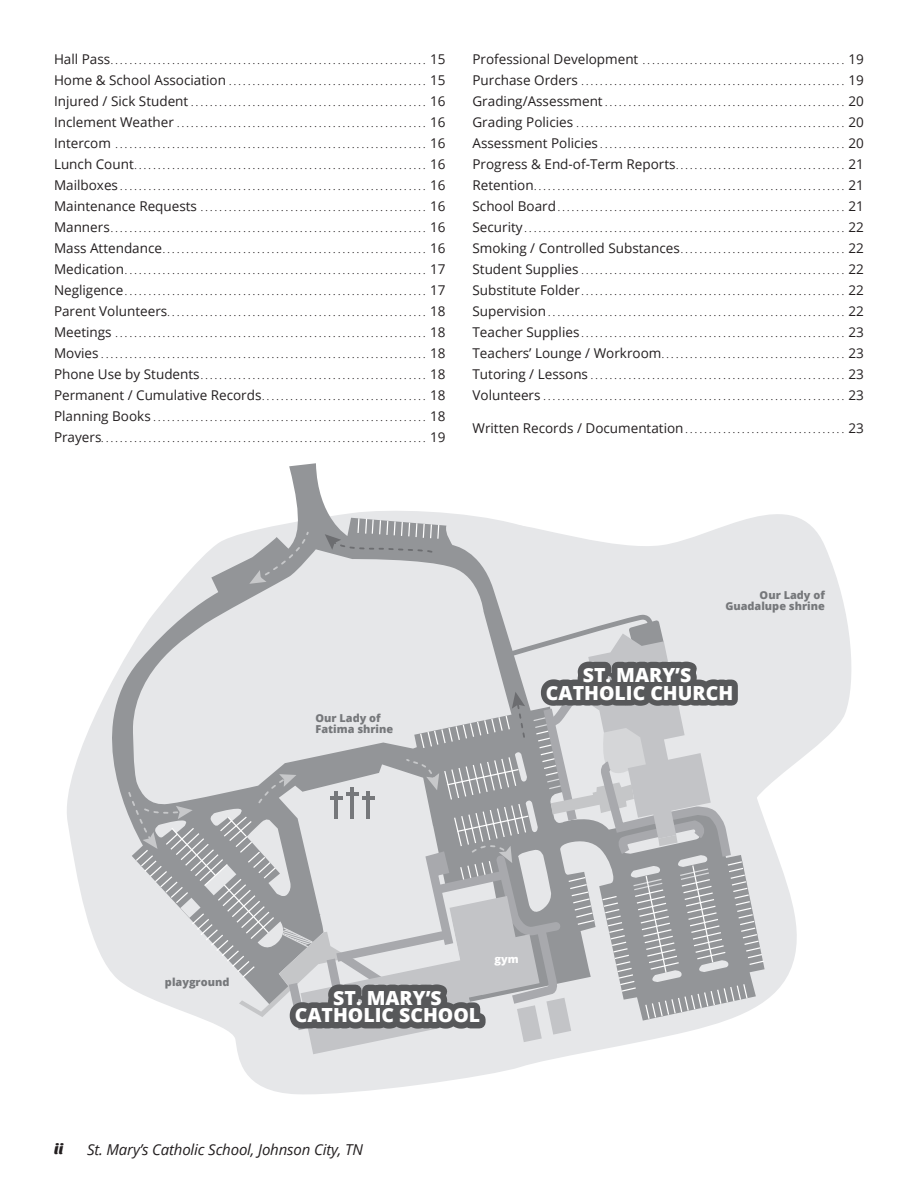
<style>
.page{position:relative;width:918px;height:1188px;background:#fff}
.page>*{position:absolute;margin:0;border:0;box-sizing:border-box;transform-origin:0 0}
.t1{font:800 19.5px/17.7px "Open Sans";color:#fff;text-align:center}
.t2{font:italic 15px "Open Sans";letter-spacing:-.01em;color:#231f20}
.t3{font:15px "Sansita One";color:#231f20}
.t4{font:800 10.95px/10.9px "Open Sans";color:#76787b}
.t5{font:800 10.95px "Open Sans";color:#fff}
.t6{font:9px "Open Sans";color:#231f20}
.s1{font-size:13.5px}
</style>
<div class="page">
<svg style="left:67px;top:750px;width:730px;height:345px"></svg>
<svg style="left:765px;top:514px;width:87px;height:323px;fill:#e6e7e9"></svg>
<svg style="left:81px;top:463px;width:684px;height:558px"></svg>
<svg style="left:249px;top:530px;width:61px;height:54px;background:#b2b4b7"></svg>
<svg style="left:325px;top:517px;width:115px;height:37px;background:#a2a4a7"></svg>
<svg style="left:127px;top:612px;width:638px;height:447px;background:#c3c4c7"></svg>
<p class="t6" style="left:54px;top:55px;width:393px"><span class="s1">Hall Pass</span> . . . . . . . . . . . . . . . . . . . . . . . . . . . . . . . . . . . . . . . . . . . . . . . . . . . . . . . . . . . . . . . . . . . <span class="s1">15</span></p>
<p class="t6" style="left:54px;top:76px;width:393px"><span class="s1">Home &amp; School Association</span> . . . . . . . . . . . . . . . . . . . . . . . . . . . . . . . . . . . . . . . . . . <span class="s1">15</span></p>
<p class="t6" style="left:54px;top:97px;width:393px"><span class="s1">Injured / Sick Student</span> . . . . . . . . . . . . . . . . . . . . . . . . . . . . . . . . . . . . . . . . . . . . . . . . . . <span class="s1">16</span></p>
<p class="t6" style="left:54px;top:118px;width:393px"><span class="s1">Inclement Weather</span> . . . . . . . . . . . . . . . . . . . . . . . . . . . . . . . . . . . . . . . . . . . . . . . . . . . . . <span class="s1">16</span></p>
<p class="t6" style="left:54px;top:139px;width:393px"><span class="s1">Intercom</span> . . . . . . . . . . . . . . . . . . . . . . . . . . . . . . . . . . . . . . . . . . . . . . . . . . . . . . . . . . . . . . . . . . <span class="s1">16</span></p>
<p class="t6" style="left:54px;top:160px;width:393px"><span class="s1">Lunch Count</span> . . . . . . . . . . . . . . . . . . . . . . . . . . . . . . . . . . . . . . . . . . . . . . . . . . . . . . . . . . . . . . <span class="s1">16</span></p>
<p class="t6" style="left:54px;top:181px;width:393px"><span class="s1">Mailboxes</span> . . . . . . . . . . . . . . . . . . . . . . . . . . . . . . . . . . . . . . . . . . . . . . . . . . . . . . . . . . . . . . . . . <span class="s1">16</span></p>
<p class="t6" style="left:54px;top:202px;width:393px"><span class="s1">Maintenance Requests</span> . . . . . . . . . . . . . . . . . . . . . . . . . . . . . . . . . . . . . . . . . . . . . . . . <span class="s1">16</span></p>
<p class="t6" style="left:54px;top:223px;width:393px"><span class="s1">Manners</span> . . . . . . . . . . . . . . . . . . . . . . . . . . . . . . . . . . . . . . . . . . . . . . . . . . . . . . . . . . . . . . . . . . . <span class="s1">16</span></p>
<p class="t6" style="left:54px;top:244px;width:393px"><span class="s1">Mass Attendance</span> . . . . . . . . . . . . . . . . . . . . . . . . . . . . . . . . . . . . . . . . . . . . . . . . . . . . . . . . <span class="s1">16</span></p>
<p class="t6" style="left:54px;top:265px;width:393px"><span class="s1">Medication</span> . . . . . . . . . . . . . . . . . . . . . . . . . . . . . . . . . . . . . . . . . . . . . . . . . . . . . . . . . . . . . . . . <span class="s1">17</span></p>
<p class="t6" style="left:54px;top:286px;width:393px"><span class="s1">Negligence</span> . . . . . . . . . . . . . . . . . . . . . . . . . . . . . . . . . . . . . . . . . . . . . . . . . . . . . . . . . . . . . . . . <span class="s1">17</span></p>
<p class="t6" style="left:54px;top:307px;width:393px"><span class="s1">Parent Volunteers</span> . . . . . . . . . . . . . . . . . . . . . . . . . . . . . . . . . . . . . . . . . . . . . . . . . . . . . . . <span class="s1">18</span></p>
<p class="t6" style="left:54px;top:328px;width:393px"><span class="s1">Meetings</span> . . . . . . . . . . . . . . . . . . . . . . . . . . . . . . . . . . . . . . . . . . . . . . . . . . . . . . . . . . . . . . . . . . <span class="s1">18</span></p>
<p class="t6" style="left:54px;top:349px;width:393px"><span class="s1">Movies</span> . . . . . . . . . . . . . . . . . . . . . . . . . . . . . . . . . . . . . . . . . . . . . . . . . . . . . . . . . . . . . . . . . . . . . <span class="s1">18</span></p>
<p class="t6" style="left:54px;top:370px;width:393px"><span class="s1">Phone Use by Students</span> . . . . . . . . . . . . . . . . . . . . . . . . . . . . . . . . . . . . . . . . . . . . . . . . <span class="s1">18</span></p>
<p class="t6" style="left:54px;top:391px;width:393px"><span class="s1">Permanent / Cumulative Records</span> . . . . . . . . . . . . . . . . . . . . . . . . . . . . . . . . . . . <span class="s1">18</span></p>
<p class="t6" style="left:54px;top:412px;width:393px"><span class="s1">Planning Books</span> . . . . . . . . . . . . . . . . . . . . . . . . . . . . . . . . . . . . . . . . . . . . . . . . . . . . . . . . . . <span class="s1">18</span></p>
<p class="t6" style="left:54px;top:433px;width:393px"><span class="s1">Prayers</span>..................................................................... <span class="s1">19</span></p>
<p class="t6" style="left:472px;top:55px;width:393px"><span class="s1">Professional Development</span> . . . . . . . . . . . . . . . . . . . . . . . . . . . . . . . . . . . . . . . . . . . <span class="s1">19</span></p>
<p class="t6" style="left:472px;top:76px;width:393px"><span class="s1">Purchase Orders</span> . . . . . . . . . . . . . . . . . . . . . . . . . . . . . . . . . . . . . . . . . . . . . . . . . . . . . . . . <span class="s1">19</span></p>
<p class="t6" style="left:472px;top:97px;width:393px"><span class="s1">Grading/Assessment</span> . . . . . . . . . . . . . . . . . . . . . . . . . . . . . . . . . . . . . . . . . . . . . . . . . . . <span class="s1">20</span></p>
<p class="t6" style="left:472px;top:118px;width:393px"><span class="s1">Grading Policies</span> . . . . . . . . . . . . . . . . . . . . . . . . . . . . . . . . . . . . . . . . . . . . . . . . . . . . . . . . . <span class="s1">20</span></p>
<p class="t6" style="left:472px;top:139px;width:393px"><span class="s1">Assessment Policies</span> . . . . . . . . . . . . . . . . . . . . . . . . . . . . . . . . . . . . . . . . . . . . . . . . . . . . <span class="s1">20</span></p>
<p class="t6" style="left:472px;top:160px;width:393px"><span class="s1">Progress &amp; End-of-Term Reports</span> . . . . . . . . . . . . . . . . . . . . . . . . . . . . . . . . . . . . <span class="s1">21</span></p>
<p class="t6" style="left:472px;top:181px;width:393px"><span class="s1">Retention</span> . . . . . . . . . . . . . . . . . . . . . . . . . . . . . . . . . . . . . . . . . . . . . . . . . . . . . . . . . . . . . . . . . . <span class="s1">21</span></p>
<p class="t6" style="left:472px;top:202px;width:393px"><span class="s1">School Board</span> . . . . . . . . . . . . . . . . . . . . . . . . . . . . . . . . . . . . . . . . . . . . . . . . . . . . . . . . . . . . . <span class="s1">21</span></p>
<p class="t6" style="left:472px;top:223px;width:393px"><span class="s1">Security</span> . . . . . . . . . . . . . . . . . . . . . . . . . . . . . . . . . . . . . . . . . . . . . . . . . . . . . . . . . . . . . . . . . . . . <span class="s1">22</span></p>
<p class="t6" style="left:472px;top:244px;width:393px"><span class="s1">Smoking / Controlled Substances</span> . . . . . . . . . . . . . . . . . . . . . . . . . . . . . . . . . . . <span class="s1">22</span></p>
<p class="t6" style="left:472px;top:265px;width:393px"><span class="s1">Student Supplies</span> . . . . . . . . . . . . . . . . . . . . . . . . . . . . . . . . . . . . . . . . . . . . . . . . . . . . . . . . <span class="s1">22</span></p>
<p class="t6" style="left:472px;top:286px;width:393px"><span class="s1">Substitute Folder</span> . . . . . . . . . . . . . . . . . . . . . . . . . . . . . . . . . . . . . . . . . . . . . . . . . . . . . . . . <span class="s1">22</span></p>
<p class="t6" style="left:472px;top:307px;width:393px"><span class="s1">Supervision</span> . . . . . . . . . . . . . . . . . . . . . . . . . . . . . . . . . . . . . . . . . . . . . . . . . . . . . . . . . . . . . . . <span class="s1">22</span></p>
<p class="t6" style="left:472px;top:328px;width:393px"><span class="s1">Teacher Supplies</span> . . . . . . . . . . . . . . . . . . . . . . . . . . . . . . . . . . . . . . . . . . . . . . . . . . . . . . . . <span class="s1">23</span></p>
<p class="t6" style="left:472px;top:349px;width:393px"><span class="s1">Teachers’ Lounge / Workroom</span> . . . . . . . . . . . . . . . . . . . . . . . . . . . . . . . . . . . . . . . <span class="s1">23</span></p>
<p class="t6" style="left:472px;top:370px;width:393px"><span class="s1">Tutoring / Lessons</span> . . . . . . . . . . . . . . . . . . . . . . . . . . . . . . . . . . . . . . . . . . . . . . . . . . . . . . <span class="s1">23</span></p>
<p class="t6" style="left:472px;top:391px;width:393px"><span class="s1">Volunteers</span> . . . . . . . . . . . . . . . . . . . . . . . . . . . . . . . . . . . . . . . . . . . . . . . . . . . . . . . . . . . . . . . . <span class="s1">23</span></p>
<p class="t6" style="left:472px;top:424px;width:393px"><span class="s1">Written Records / Documentation</span> . . . . . . . . . . . . . . . . . . . . . . . . . . . . . . . . . . <span class="s1">23</span></p>
<p class="t4" style="left:315px;top:712px;width:79px">Our Lady of<br>Fatima shrine</p>
<p class="t4" style="left:725px;top:589px;width:101px;text-align:right">Our Lady of<br>Guadalupe shrine</p>
<p class="t1" style="left:546px;top:665px;width:189px">ST. MARY’S<br>CATHOLIC CHURCH</p>
<p class="t4" style="left:165px;top:976px;width:66px">playground</p>
<p class="t5" style="left:495px;top:951px;width:26px">gym</p>
<p class="t1" style="left:295px;top:988px;width:187px">ST. MARY’S<br>CATHOLIC SCHOOL</p>
<h2 class="t3" style="left:54px;top:1141px;width:11px">ii</h2>
<h2 class="t2" style="left:87px;top:1139px;width:277px">St. Mary’s Catholic School, Johnson City, TN</h2>
</div>
